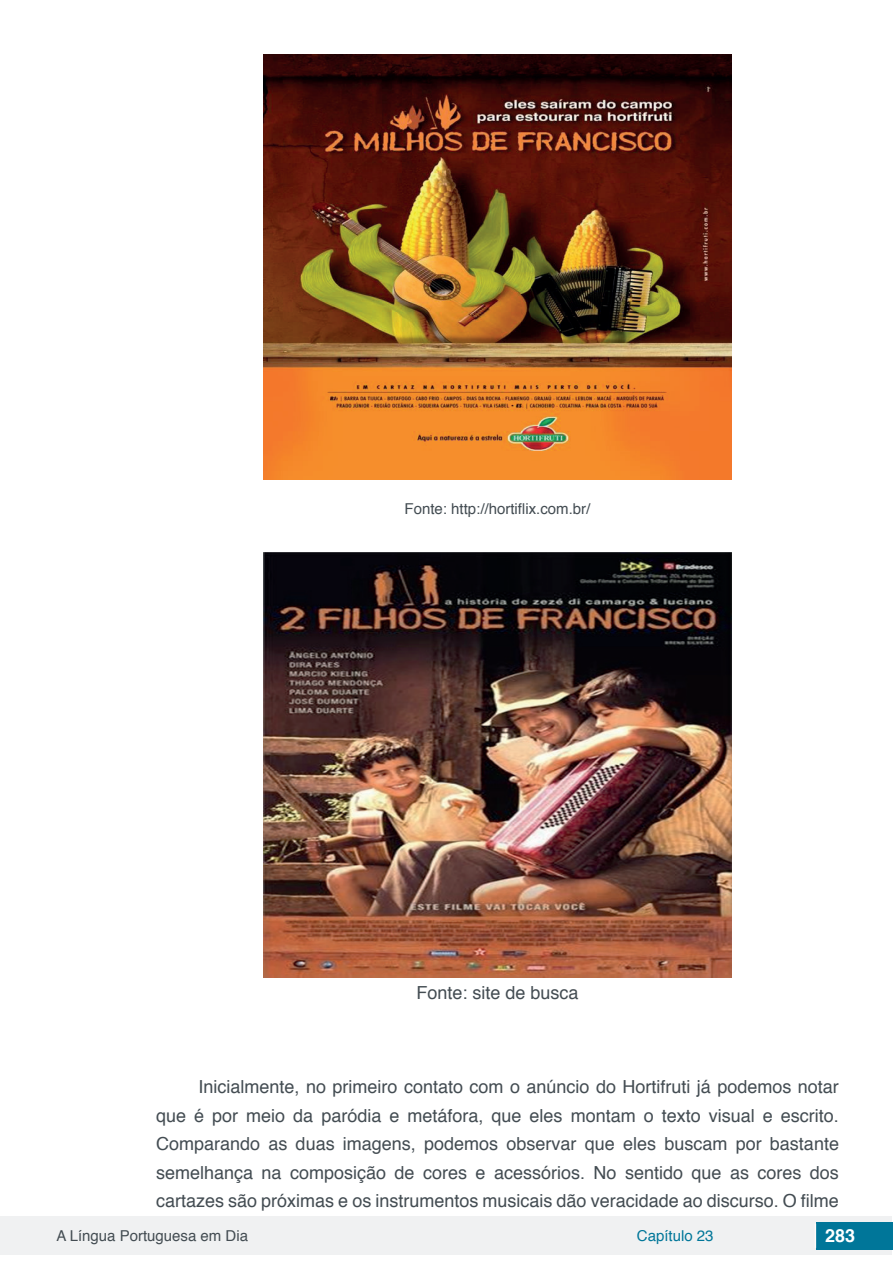
<style>
.page{position:relative;width:893px;height:1263px;background:#fff}
.page>*{position:absolute;margin:0;border:0;box-sizing:border-box;transform-origin:0 0}
.t1{font:18px/28.5px "Helvetica";color:#434c52;text-align:justify}
.t2{font:700 18px "Helvetica";color:#fff}
.t3{font:15px "Helvetica";color:#434c52}
.t4{font:15px "Helvetica";color:#007699}
</style>
<div class="page">
<div style="left:1px;top:1216px;width:891px;height:38px;background:#f0f1f2"></div>
<div style="left:816px;top:1222px;width:77px;height:27px;background:#007699"></div>
<svg style="left:815px;top:1224px;width:1px;height:24px"></svg>
<img style="left:264px;top:54px;width:467px;height:425px">
<img style="left:263px;top:552px;width:468px;height:425px">
<p class="t3" style="left:405px;top:497px;width:187px">Fonte: http://hortiflix.com.br/</p>
<p class="t1" style="left:416px;top:979px;width:164px">Fonte: site de busca</p>
<p class="t1" style="left:156px;top:1073px;width:684px;text-indent:43px">Inicialmente, no primeiro contato com o anúncio do Hortifruti já podemos notar que é por meio da paródia e metáfora, que eles montam o texto visual e escrito.<br>Comparando as duas imagens, podemos observar que eles buscam por bastante semelhança na composição de cores e acessórios. No sentido que as cores dos cartazes são próximas e os instrumentos musicais dão veracidade ao discurso. O filme</p>
<p class="t3" style="left:56px;top:1224px;width:193px">A Língua Portuguesa em Dia</p>
<p class="t4" style="left:637px;top:1224px;width:78px">Capítulo 23</p>
<p class="t2" style="left:825px;top:1221px;width:32px">283</p>
</div>
